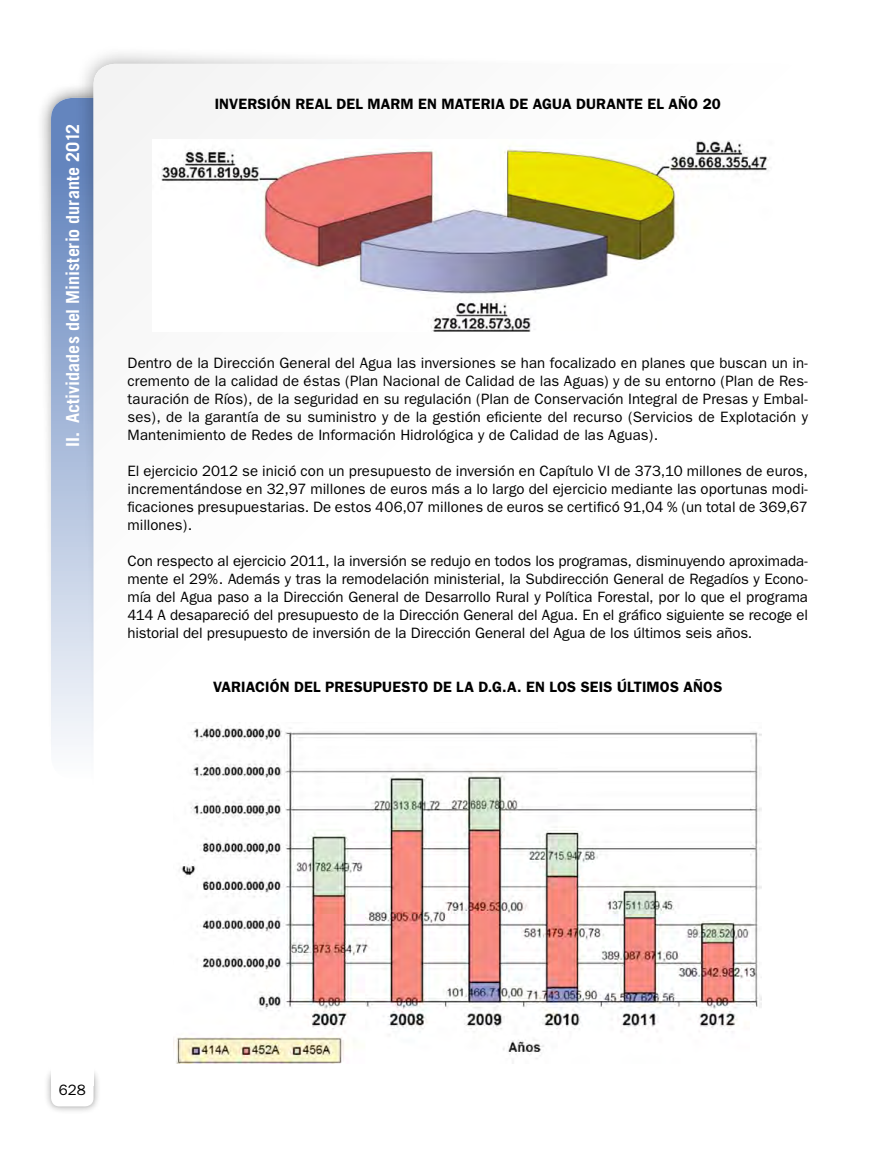
<style>
.page{position:relative;width:893px;height:1149px;background:#fff}
.page>*{position:absolute;margin:0;border:0;box-sizing:border-box;transform-origin:0 0}
.t1{font:700 18px "Trade Gothic";color:#fff}
.t2{font:15px/18px "Franklin Gothic";color:#000;text-align:justify}
.t3{font:600 15px "Franklin Gothic";letter-spacing:.01em;color:#000}
</style>
<div class="page">
<div style="left:36px;top:82px;width:116px;height:691px;background:#000;opacity:.6"></div>
<div style="left:51px;top:98px;width:85px;height:680px;background:linear-gradient(to bottom,#5579b8,#fbfcfd);border-radius:21px"></div>
<div style="left:74px;top:45px;width:669px;height:923px;background:#000;opacity:.4"></div>
<div style="left:94px;top:64px;width:714px;height:969px;background:#fff;border-radius:21px"></div>
<div style="left:43px;top:1064px;width:58px;height:49px;background:#000;opacity:.4"></div>
<div style="left:51px;top:1071px;width:43px;height:35px;background:#fff;border-radius:9px"></div>
<div style="left:51px;top:1063px;width:43px;height:21px;background:#fff"></div>
<img style="left:161px;top:140px;width:609px;height:192px">
<img style="left:176px;top:725px;width:586px;height:338px">
<p class="t1" style="left:62px;top:446px;width:324px;rotate:-90deg">II. Actividades del Ministerio durante 2012</p>
<p class="t3" style="left:215px;top:95px;width:508px">INVERSIÓN REAL DEL MARM EN MATERIA DE AGUA DURANTE EL AÑO 20</p>
<p class="t2" style="left:128px;top:354px;width:682px">Dentro de la Dirección General del Agua las inversiones se han focalizado en planes que buscan un in&shy;cremento de la calidad de éstas (Plan Nacional de Calidad de las Aguas) y de su entorno (Plan de Res&shy;tauración de Ríos), de la seguridad en su regulación (Plan de Conservación Integral de Presas y Embal&shy;ses), de la garantía de su suministro y de la gestión eficiente del recurso (Servicios de Explotación y Mantenimiento de Redes de Información Hidrológica y de Calidad de las Aguas).</p>
<p class="t2" style="left:128px;top:462px;width:682px">El ejercicio 2012 se inició con un presupuesto de inversión en Capítulo VI de 373,10 millones de euros, incrementándose en 32,97 millones de euros más a lo largo del ejercicio mediante las oportunas modi&shy;ficaciones presupuestarias. De estos 406,07 millones de euros se certificó 91,04 % (un total de 369,67 millones).</p>
<p class="t2" style="left:128px;top:552px;width:682px">Con respecto al ejercicio 2011, la inversión se redujo en todos los programas, disminuyendo aproximada&shy;mente el 29%. Además y tras la remodelación ministerial, la Subdirección General de Regadíos y Econo&shy;mía del Agua paso a la Dirección General de Desarrollo Rural y Política Forestal, por lo que el programa 414 A desapareció del presupuesto de la Dirección General del Agua. En el gráfico siguiente se recoge el historial del presupuesto de inversión de la Dirección General del Agua de los últimos seis años.</p>
<p class="t3" style="left:213px;top:678px;width:511px">VARIACIÓN DEL PRESUPUESTO DE LA D.G.A. EN LOS SEIS ÚLTIMOS AÑOS</p>
<p class="t2" style="left:59px;top:1080px;width:28px">628</p>
</div>
